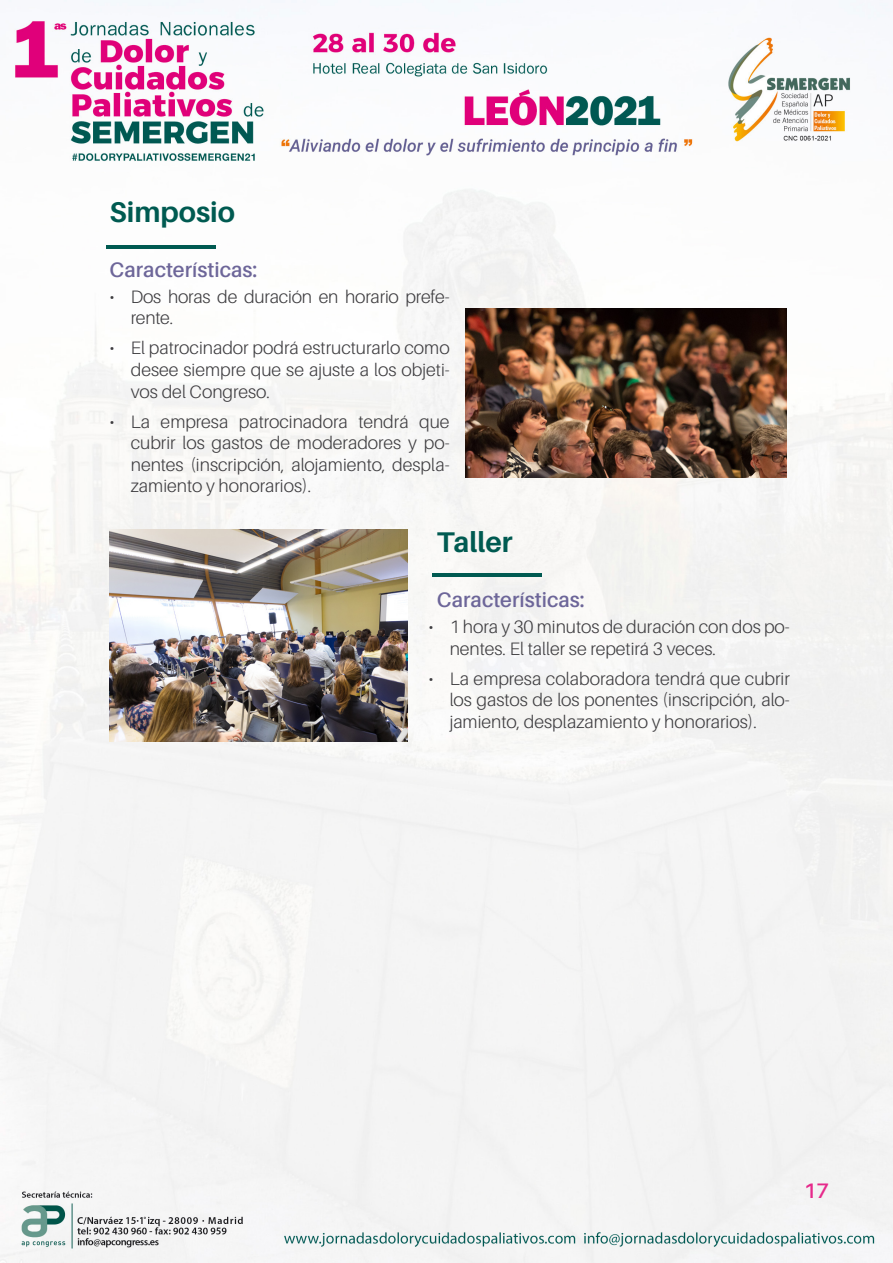
<style>
.page{position:relative;width:893px;height:1263px;background:#fff}
.page>*{position:absolute;margin:0;border:0;box-sizing:border-box;transform-origin:0 0}
.t1{font:700 28.5px "Aileron";color:#005a51}
.t2{font:600 21px "Aileron";color:#6d6699}
.t3{font:600 21px "Aileron";color:#e62a8b}
.t4{font:300 18px/21.6px "Aileron";color:#3e3d40;text-align:justify}
</style>
<div class="page">
<img style="left:0;top:0;width:893px;height:1263px">
<hr style="left:106px;top:245px;width:109px;height:4px;background:#005a51">
<hr style="left:433px;top:573px;width:109px;height:4px;background:#005a51">
<img style="left:466px;top:308px;width:321px;height:170px">
<img style="left:109px;top:529px;width:298px;height:212px">
<h1 class="t1" style="left:109px;top:196px;width:127px">Simposio</h1>
<p class="t2" style="left:109px;top:258px;width:149px">Características:</p>
<p class="t4" style="left:131px;top:286px;width:320px;text-indent:-21px">• Dos horas de duración en horario prefe&shy;rente.</p>
<p class="t4" style="left:131px;top:337px;width:320px;text-indent:-21px">• El patrocinador podrá estructurarlo como desee siempre que se ajuste a los objeti&shy;vos del Congreso.</p>
<p class="t4" style="left:131px;top:411px;width:320px;text-indent:-21px">• La empresa patrocinadora tendrá que cubrir los gastos de moderadores y po&shy;nentes (inscripción, alojamiento, despla&shy;zamiento y honorarios).</p>
<h1 class="t1" style="left:437px;top:526px;width:77px">Taller</h1>
<p class="t2" style="left:437px;top:588px;width:149px">Características:</p>
<p class="t4" style="left:450px;top:616px;width:342px;text-indent:-21px">• 1 hora y 30 minutos de duración con dos po&shy;nentes. El taller se repetirá 3 veces.</p>
<p class="t4" style="left:450px;top:668px;width:342px;text-indent:-21px">• La empresa colaboradora tendrá que cubrir los gastos de los ponentes (inscripción, alo&shy;jamiento, desplazamiento y honorarios).</p>
<p class="t3" style="left:804px;top:1179px;width:27px">17</p>
</div>
